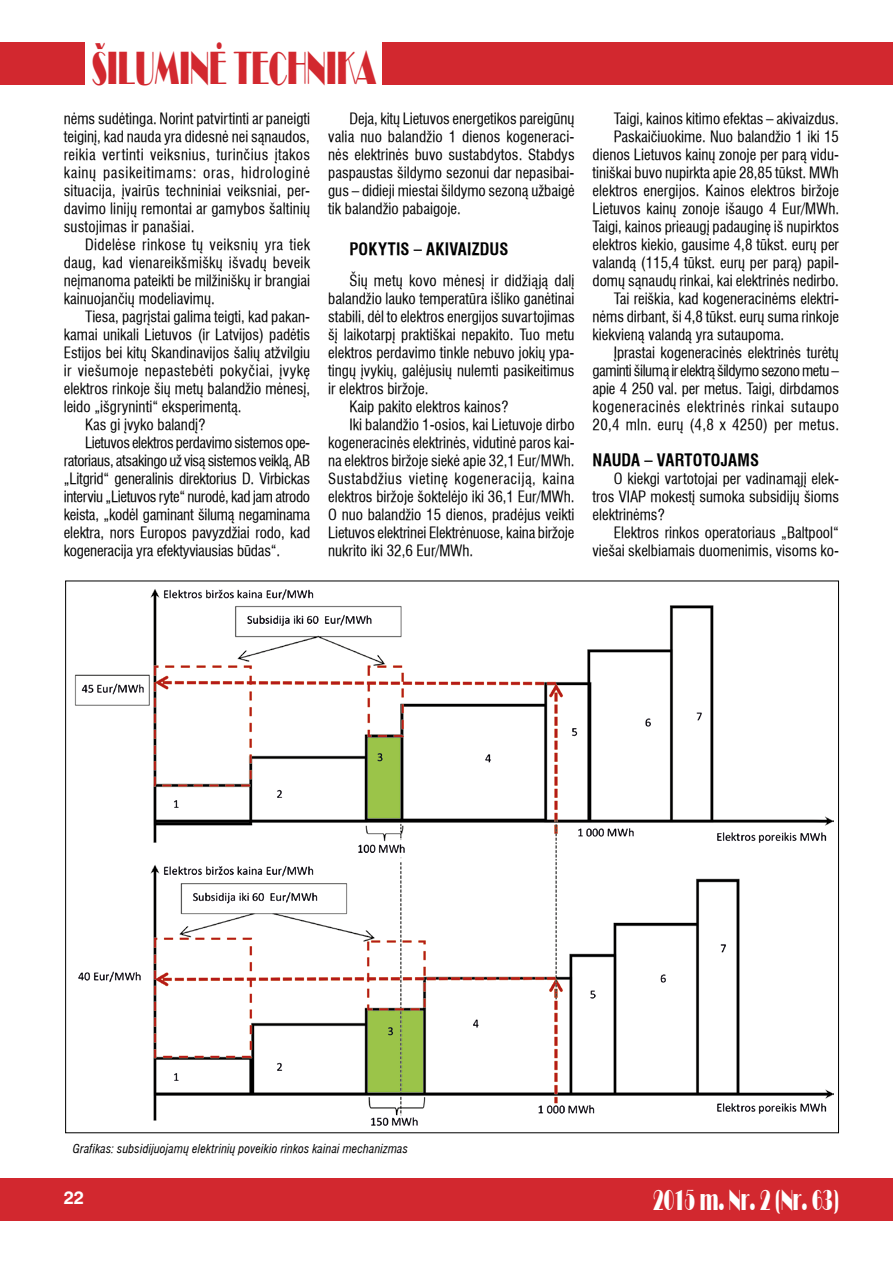
<style>
.page{position:relative;width:893px;height:1263px;background:#fff}
.page>*{position:absolute;margin:0;border:0;box-sizing:border-box;transform-origin:0 0}
.t1{font:48px "Broadway Normal";color:#d2282f;scale:.54 1}
.t2{font:30px "Broadway Normal";color:#fff;scale:.54 1}
.t3{font:700 18px "Helvetica LT";color:#fff}
.t4{font:700 condensed 16.5px "Helvetica LT";letter-spacing:.015em;color:#000}
.t5{font:condensed 15px/18px "Helvetica LT";color:#000;text-align:justify}
.t6{font:condensed 15px "Helvetica LT";letter-spacing:-.025em;color:#000}
.t7{font:condensed 15px "Helvetica LT";letter-spacing:-.02em;color:#000}
.t8{font:condensed 15px "Helvetica LT";letter-spacing:.025em;color:#000}
.t9{font:condensed 15px "Helvetica LT";letter-spacing:.035em;color:#000}
.t10{font:condensed 15px "Helvetica LT";letter-spacing:.03em;color:#000}
.t11{font:condensed 15px "Helvetica LT";letter-spacing:.02em;color:#000}
.t12{font:italic condensed 12px "Helvetica LT";letter-spacing:.015em;color:#000}
</style>
<div class="page">
<div style="left:383px;top:43px;width:510px;height:42px;background:#d2282f"></div>
<div style="left:0;top:1178px;width:893px;height:42px;background:#d2282f"></div>
<div style="left:0;top:43px;width:85px;height:42px;background:#d2282f"></div>
<img style="left:74px;top:589px;width:760px;height:537px">
<h1 class="t1" style="left:92px;top:40px;width:528px">ÐILUMINË TECHNIKA</h1>
<p class="t5" style="left:64px;top:110px;width:248px">nėms sudėtinga. Norint patvirtinti ar paneigti teiginį, kad nauda yra didesnė nei sąnaudos, reikia vertinti veiksnius, turinčius įtakos kainų pasikeitimams: oras, hidrologinė situacija, įvairūs techniniai veiksniai, per&shy;davimo linijų remontai ar gamybos šaltinių sustojimas ir panašiai.</p>
<p class="t5" style="left:64px;top:236px;width:248px;text-indent:21px">Didelėse rinkose tų veiksnių yra tiek daug, kad vienareikšmiškų išvadų beveik neįmanoma pateikti be milžiniškų ir brangiai kainuojančių modeliavimų.</p>
<p class="t5" style="left:85px;top:308px;width:227px">Tiesa, pagrįstai galima teigti, kad pakan-</p>
<p class="t5" style="left:64px;top:326px;width:248px">kamai unikali Lietuvos (ir Latvijos) padėtis</p>
<p class="t5" style="left:64px;top:344px;width:248px">Estijos bei kitų Skandinavijos šalių atžvilgiu</p>
<p class="t8" style="left:64px;top:361px;width:248px">ir viešumoje nepastebėti pokyčiai, įvykę</p>
<p class="t5" style="left:64px;top:380px;width:248px">elektros rinkoje šių metų balandžio mėnesį,</p>
<p class="t5" style="left:64px;top:398px;width:179px">leido „išgryninti“ eksperimentą.</p>
<p class="t5" style="left:85px;top:416px;width:122px">Kas gi įvyko balandį?</p>
<p class="t6" style="left:85px;top:433px;width:227px">Lietuvos elektros perdavimo sistemos ope-</p>
<p class="t6" style="left:64px;top:451px;width:248px">ratoriaus, atsakingo už visą sistemos veiklą, AB</p>
<p class="t5" style="left:64px;top:470px;width:248px">„Litgrid“ generalinis direktorius D. Virbickas</p>
<p class="t7" style="left:64px;top:487px;width:248px">interviu „Lietuvos ryte“ nurodė, kad jam atrodo</p>
<p class="t5" style="left:64px;top:506px;width:248px">keista, „kodėl gaminant šilumą negaminama</p>
<p class="t5" style="left:64px;top:524px;width:248px">elektra, nors Europos pavyzdžiai rodo, kad</p>
<p class="t5" style="left:64px;top:542px;width:218px">kogeneracija yra efektyviausias būdas“.</p>
<p class="t5" style="left:328px;top:110px;width:248px;text-indent:21px">Deja, kitų Lietuvos energetikos pareigūnų valia nuo balandžio 1 dienos kogeneraci&shy;nės elektrinės buvo sustabdytos. Stabdys paspaustas šildymo sezonui dar nepasibai&shy;gus – didieji miestai šildymo sezoną užbaigė tik balandžio pabaigoje.</p>
<p class="t4" style="left:349px;top:238px;width:160px">POKYTIS – AKIVAIZDUS</p>
<p class="t5" style="left:349px;top:272px;width:227px">Šių metų kovo mėnesį ir didžiąją dalį</p>
<p class="t5" style="left:328px;top:290px;width:248px">balandžio lauko temperatūra išliko ganėtinai</p>
<p class="t5" style="left:328px;top:308px;width:248px">stabili, dėl to elektros energijos suvartojimas</p>
<p class="t5" style="left:328px;top:326px;width:248px">šį laikotarpį praktiškai nepakito. Tuo metu</p>
<p class="t5" style="left:328px;top:344px;width:248px">elektros perdavimo tinkle nebuvo jokių ypa-</p>
<p class="t5" style="left:328px;top:362px;width:248px">tingų įvykių, galėjusių nulemti pasikeitimus</p>
<p class="t5" style="left:328px;top:380px;width:102px">ir elektros biržoje.</p>
<p class="t5" style="left:349px;top:398px;width:161px">Kaip pakito elektros kainos?</p>
<p class="t5" style="left:349px;top:416px;width:227px">Iki balandžio 1-osios, kai Lietuvoje dirbo</p>
<p class="t5" style="left:328px;top:434px;width:248px">kogeneracinės elektrinės, vidutinė paros kai-</p>
<p class="t5" style="left:328px;top:452px;width:248px">na elektros biržoje siekė apie 32,1 Eur/MWh.</p>
<p class="t9" style="left:328px;top:469px;width:248px">Sustabdžius vietinę kogeneraciją, kaina</p>
<p class="t5" style="left:328px;top:488px;width:248px">elektros biržoje šoktelėjo iki 36,1 Eur/MWh.</p>
<p class="t5" style="left:328px;top:506px;width:248px">O nuo balandžio 15 dienos, pradėjus veikti</p>
<p class="t5" style="left:328px;top:524px;width:248px">Lietuvos elektrinei Elektrėnuose, kaina biržoje</p>
<p class="t5" style="left:328px;top:542px;width:147px">nukrito iki 32,6 Eur/MWh.</p>
<p class="t5" style="left:614px;top:110px;width:227px">Taigi, kainos kitimo efektas – akivaizdus.</p>
<p class="t5" style="left:614px;top:128px;width:227px">Paskaičiuokime. Nuo balandžio 1 iki 15</p>
<p class="t5" style="left:593px;top:146px;width:248px">dienos Lietuvos kainų zonoje per parą vidu-</p>
<p class="t5" style="left:593px;top:164px;width:248px">tiniškai buvo nupirkta apie 28,85 tūkst. MWh</p>
<p class="t5" style="left:593px;top:182px;width:248px">elektros energijos. Kainos elektros biržoje</p>
<p class="t5" style="left:593px;top:200px;width:248px">Lietuvos kainų zonoje išaugo 4 Eur/MWh.</p>
<p class="t5" style="left:593px;top:218px;width:248px">Taigi, kainos prieaugį padauginę iš nupirktos</p>
<p class="t5" style="left:593px;top:236px;width:248px">elektros kiekio, gausime 4,8 tūkst. eurų per</p>
<p class="t5" style="left:593px;top:254px;width:248px">valandą (115,4 tūkst. eurų per parą) papil-</p>
<p class="t5" style="left:593px;top:272px;width:248px">domų sąnaudų rinkai, kai elektrinės nedirbo.</p>
<p class="t5" style="left:614px;top:290px;width:227px">Tai reiškia, kad kogeneracinėms elektri-</p>
<p class="t5" style="left:593px;top:308px;width:248px">nėms dirbant, ši 4,8 tūkst. eurų suma rinkoje</p>
<p class="t5" style="left:593px;top:326px;width:193px">kiekvieną valandą yra sutaupoma.</p>
<p class="t5" style="left:614px;top:344px;width:227px">Įprastai kogeneracinės elektrinės turėtų</p>
<p class="t6" style="left:593px;top:361px;width:248px">gaminti šilumą ir elektrą šildymo sezono metu –</p>
<p class="t5" style="left:593px;top:380px;width:248px">apie 4 250 val. per metus. Taigi, dirbdamos</p>
<p class="t10" style="left:593px;top:397px;width:248px">kogeneracinės elektrinės rinkai sutaupo</p>
<p class="t11" style="left:593px;top:415px;width:248px">20,4 mln. eurų (4,8 x 4250) per metus.</p>
<p class="t4" style="left:593px;top:449px;width:168px">NAUDA – VARTOTOJAMS</p>
<p class="t5" style="left:593px;top:470px;width:248px;text-indent:21px">O kiekgi vartotojai per vadinamąjį elek&shy;tros VIAP mokestį sumoka subsidijų šioms elektrinėms?</p>
<p class="t5" style="left:593px;top:524px;width:248px;text-align:right">Elektros rinkos operatoriaus „Baltpool“ viešai skelbiamais duomenimis, visoms ko-</p>
<p class="t12" style="left:73px;top:1140px;width:337px">Grafikas: subsidijuojamų elektrinių poveikio rinkos kainai mechanizmas</p>
<p class="t3" style="left:64px;top:1187px;width:22px">22</p>
<h2 class="t2" style="left:653px;top:1182px;width:345px">2015 m. Nr. 2 (Nr. 63)</h2>
</div>
